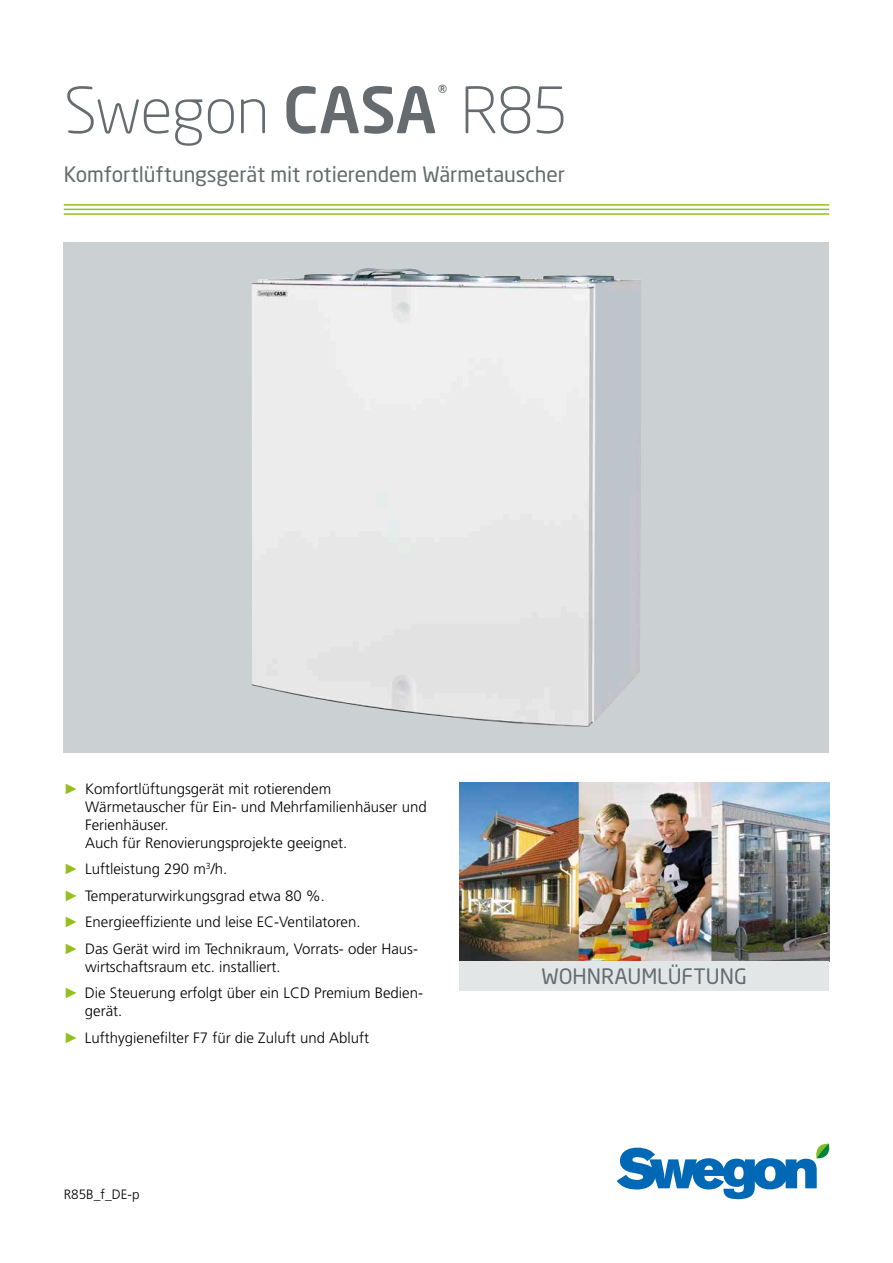
<style>
.page{position:relative;width:893px;height:1263px;background:#fff}
.page>*{position:absolute;margin:0;border:0;box-sizing:border-box;transform-origin:0 0}
.t1{font:300 63px "Neo Sans Std";letter-spacing:-.015em;color:#656b6e}
.t2{font:21px "Neo Sans Std";letter-spacing:-.005em;color:#656b6e}
.t3{font:300 15px/26.5px "Frutiger";color:#000}
.t4{font:500 15px "Neo Sans Std";color:#656b6e}
.t5{font:300 13.5px "Frutiger";color:#000}
.s1{font-weight:500}
.s2{font-family:"Times New Roman";font-weight:400;color:#93c01c}
</style>
<div class="page">
<svg style="left:617px;top:1143px;width:212px;height:56px"></svg>
<hr style="left:64px;top:204px;width:765px;height:2px;background:#93c01c">
<hr style="left:64px;top:209px;width:765px;height:1px;background:#93c01c">
<hr style="left:64px;top:213px;width:765px;height:2px;background:#93c01c">
<div style="left:64px;top:242px;width:765px;height:511px;background:#cbd0d3"></div>
<img style="left:251px;top:268px;width:390px;height:459px">
<img style="left:459px;top:782px;width:370px;height:179px">
<div style="left:459px;top:961px;width:370px;height:30px;background:#e3e6e6"></div>
<p class="t4" style="left:438px;top:81px;width:10px">®</p>
<h1 class="t1" style="left:64px;top:73px;width:506px">Swegon <span class="s1">CASA</span> R85</h1>
<h2 class="t2" style="left:64px;top:161px;width:503px">Komfortlüftungsgerät mit rotierendem Wärmetauscher</h2>
<p class="t3" style="left:85px;top:780px;width:343px;line-height:18px;text-indent:-21px"><span class="s2">►</span> Komfortlüftungsgerät mit rotierendem Wärmetauscher für Ein- und Mehrfamilienhäuser und Ferienhäuser.<br>Auch für Renovierungsprojekte geeignet.</p>
<p class="t3" style="left:64px;top:856px;width:356px"><span class="s2">►</span> Luftleistung 290 m<sup>3</sup>/h.<br><span class="s2">►</span> Temperaturwirkungsgrad etwa 80 %.<br><span class="s2">►</span> Energieeffiziente und leise EC-Ventilatoren.<br><span class="s2">►</span> Das Gerät wird im Technikraum, Vorrats- oder Haus-</p>
<p class="t3" style="left:64px;top:953px;width:361px;text-indent:21px">wirtschaftsraum etc. installiert.<br><span class="s2">►</span> Die Steuerung erfolgt über ein LCD Premium Bedien-</p>
<p class="t3" style="left:64px;top:998px;width:307px;text-indent:21px">gerät.<br><span class="s2">►</span> Lufthygienefilter F7 für die Zuluft und Abluft</p>
<p class="t5" style="left:64px;top:1187px;width:77px">R85B_f_DE-p</p>
<h2 class="t2" style="left:542px;top:963px;width:207px">WOHNRAUMLÜFTUNG</h2>
</div>
